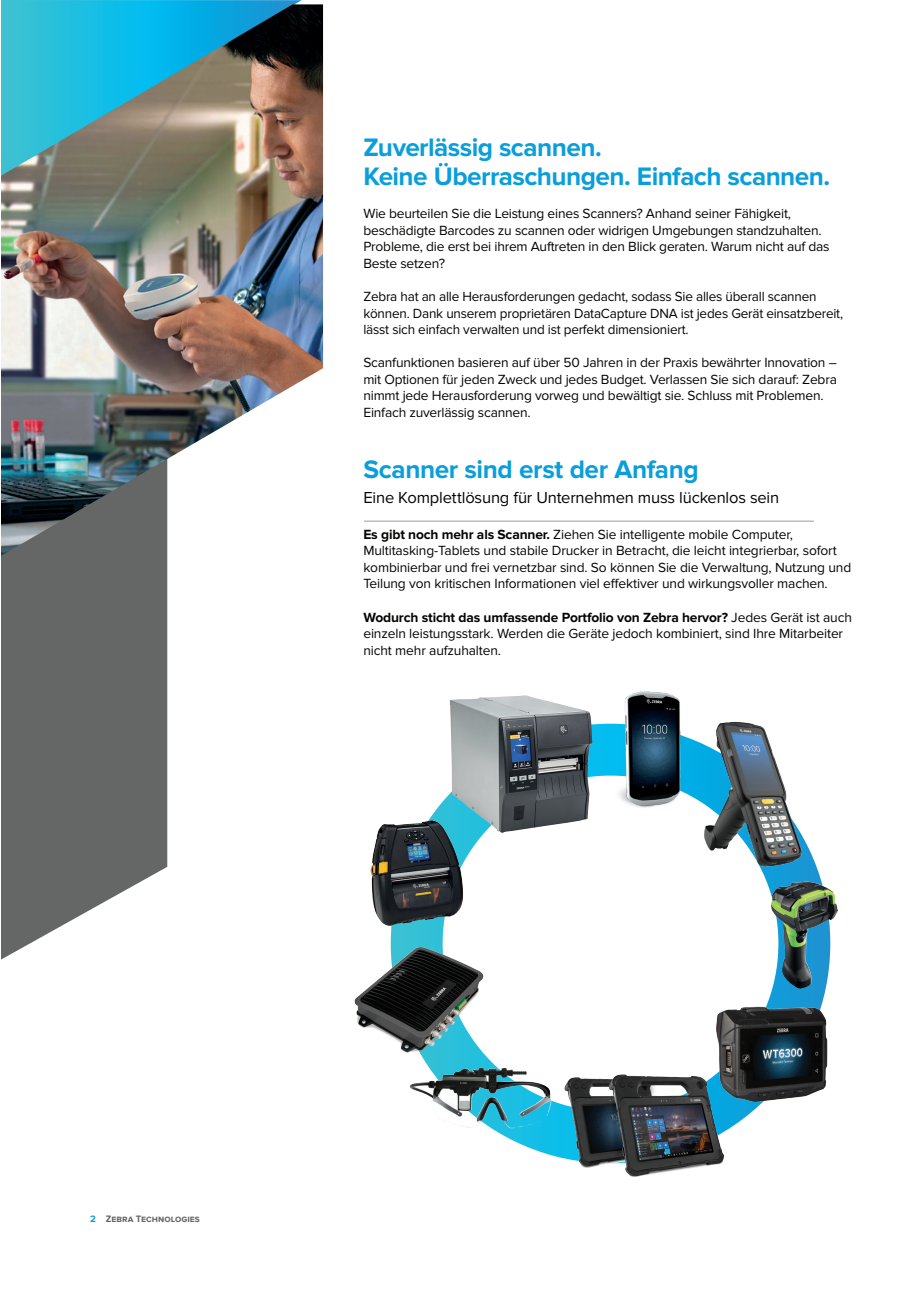
<style>
.page{position:relative;width:920px;height:1290px;background:#fff}
.page>*{position:absolute;margin:0;border:0;box-sizing:border-box;transform-origin:0 0}
.t1{font:700 26.25px/29px "Proxima Nova";letter-spacing:-.02em;color:#0a9edb}
.Subhead{font:16.5px "Proxima Nova";letter-spacing:-.01em;color:#040503}
.body_copy_black{font:13.8px/16.5px "Proxima Nova";letter-spacing:-.015em;color:#040503}
.t2{font:700 9.6px "Proxima Nova";color:#656666}
.s1{font-weight:700}
.s2{color:#0a9edb}
</style>
<div class="page">
<svg style="left:1px;top:556px;width:166px;height:404px;background:#767777"></svg>
<hr style="left:364px;top:521px;width:450px;height:1px;background:#9a9a99">
<svg style="left:1px;top:0;width:301px;height:4px"></svg>
<img style="left:1px;top:4px;width:322px;height:552px">
<svg style="left:391px;top:724px;width:439px;height:439px;background:#1ab5df"></svg>
<div style="left:443px;top:775px;width:335px;height:336px;background:#fff;border-radius:50%"></div>
<img style="left:616px;top:691px;width:74px;height:117px">
<img style="left:771px;top:882px;width:67px;height:106px">
<img style="left:370px;top:820px;width:94px;height:106px">
<img style="left:449px;top:695px;width:143px;height:138px">
<img style="left:409px;top:1068px;width:144px;height:49px">
<img style="left:716px;top:999px;width:112px;height:115px">
<img style="left:555px;top:1065px;width:179px;height:112px">
<img style="left:698px;top:721px;width:110px;height:150px">
<img style="left:354px;top:943px;width:132px;height:113px">
<p class="t1" style="left:363px;top:133px;width:468px">Zuverlässig scannen.<br>Keine Überraschungen. Einfach scannen.</p>
<p class="body_copy_black" style="left:363px;top:206px;width:468px">Wie beurteilen Sie die Leistung eines Scanners? Anhand seiner Fähigkeit, beschädigte Barcodes zu scannen oder widrigen Umgebungen standzuhalten.<br>Probleme, die erst bei ihrem Auftreten in den Blick geraten. Warum nicht auf das Beste setzen?</p>
<p class="body_copy_black" style="left:363px;top:288px;width:481px">Zebra hat an alle Herausforderungen gedacht, sodass Sie alles überall scannen können. Dank unserem proprietären DataCapture DNA ist jedes Gerät einsatzbereit, lässt sich einfach verwalten und ist perfekt dimensioniert.</p>
<p class="body_copy_black" style="left:363px;top:355px;width:475px">Scanfunktionen basieren auf über 50 Jahren in der Praxis bewährter Innovation – mit Optionen für jeden Zweck und jedes Budget. Verlassen Sie sich darauf: Zebra nimmt jede Herausforderung vorweg und bewältigt sie. Schluss mit Problemen.<br>Einfach zuverlässig scannen.</p>
<p class="t1" style="left:363px;top:455px;width:337px">Scanner sind erst der Anfang</p>
<p class="Subhead" style="left:363px;top:488px;width:417px">Eine Komplettlösung für Unternehmen muss lückenlos sein</p>
<p class="body_copy_black" style="left:363px;top:526px;width:489px"><span class="s1">Es gibt noch mehr als Scanner.</span> Ziehen Sie intelligente mobile Computer, Multitasking-Tablets und stabile Drucker in Betracht, die leicht integrierbar, sofort kombinierbar und frei vernetzbar sind. So können Sie die Verwaltung, Nutzung und Teilung von kritischen Informationen viel effektiver und wirkungsvoller machen.</p>
<p class="body_copy_black" style="left:363px;top:609px;width:490px"><span class="s1">Wodurch sticht das umfassende Portfolio von Zebra hervor?</span> Jedes Gerät ist auch einzeln leistungsstark. Werden die Geräte jedoch kombiniert, sind Ihre Mitarbeiter nicht mehr aufzuhalten.</p>
<p class="t2" style="left:90px;top:1214px;width:111px"><span class="s2">2</span> Zebra Technologies</p>
</div>
